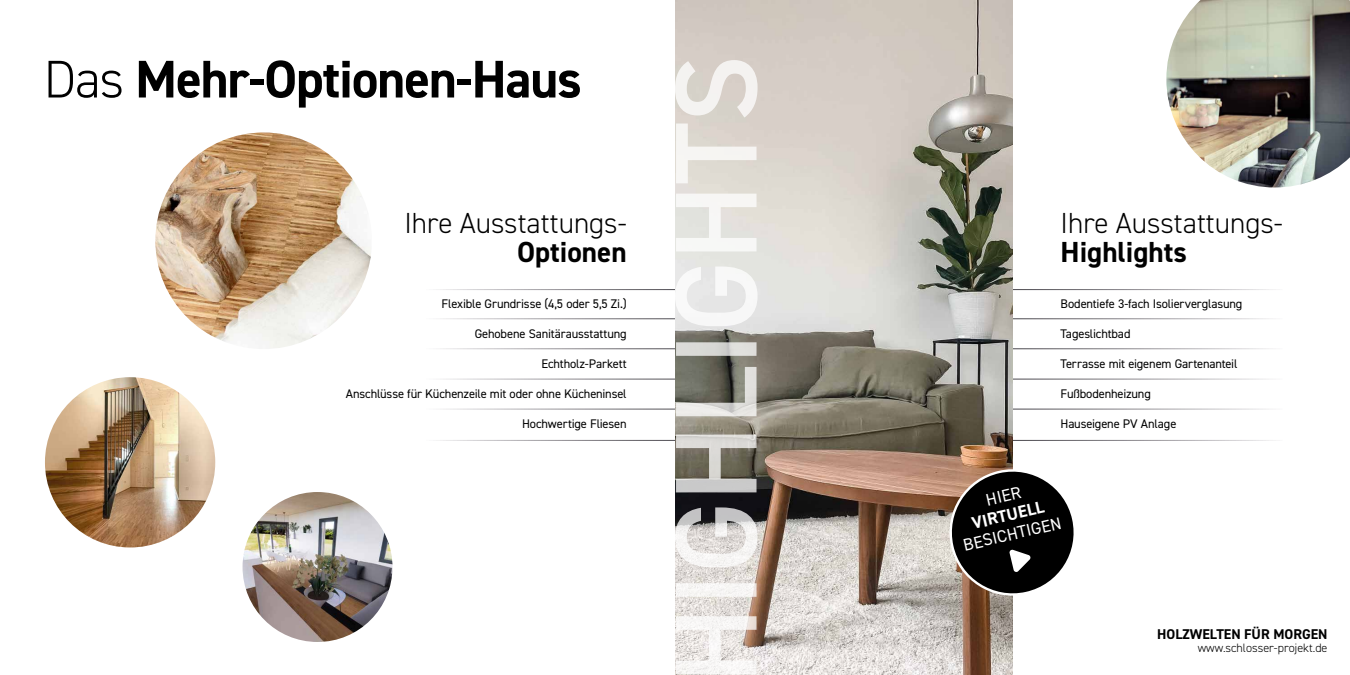
<style>
.page{position:relative;width:1350px;height:675px;background:#fff}
.page>*{position:absolute;margin:0;border:0;box-sizing:border-box;transform-origin:0 0}
.t1{font:700 53.12px "DIN2014";letter-spacing:-.02em;color:#000}
.t2{font:300 29.12px "DIN2014";color:#000}
.t3{font:700 29.12px "DIN2014";color:#000}
.t4{font:17.06px "DIN2014";color:#fff}
.t5{font:700 17.06px "DIN2014";color:#fff}
.t6{font:700 14.19px "DIN2014";color:#000}
.t7{font:12.5px "DIN2014";letter-spacing:-.015em;color:#000}
.t8{font:300 12.12px "DIN2014";color:#000}
.s1{font-weight:300}
</style>
<div class="page">
<img style="left:675px;top:0;width:337px;height:675px">
<img style="left:243px;top:492px;width:149px;height:150px;border-radius:75px">
<img style="left:45px;top:377px;width:170px;height:171px;border-radius:85px">
<img style="left:155px;top:132px;width:217px;height:217px;border-radius:108px">
<svg style="left:675px;top:60px;width:83px;height:614px"></svg>
<img style="left:1166px;top:0;width:184px;height:188px">
<svg style="left:945px;top:465px;width:129px;height:135px"></svg>
<h1 class="t1" style="left:44px;top:44px;width:540px"><span class="s1">Das</span> Mehr-Optionen-Haus</h1>
<h2 class="t2" style="left:404px;top:205px;width:224px">Ihre Ausstattungs-</h2>
<h2 class="t3" style="left:517px;top:233px;width:111px">Optionen</h2>
<p class="t7" style="left:442px;top:295px;width:187px">Flexible Grundrisse (4,5 oder 5,5 Zi.)</p>
<p class="t7" style="left:475px;top:325px;width:154px">Gehobene Sanitärausstattung</p>
<p class="t7" style="left:541px;top:355px;width:87px">Echtholz-Parkett</p>
<p class="t7" style="left:346px;top:385px;width:282px">Anschlüsse für Küchenzeile mit oder ohne Kücheninsel</p>
<p class="t7" style="left:522px;top:415px;width:106px">Hochwertige Fliesen</p>
<h2 class="t2" style="left:1061px;top:205px;width:224px">Ihre Ausstattungs-</h2>
<h2 class="t3" style="left:1061px;top:233px;width:128px">Highlights</h2>
<p class="t7" style="left:1061px;top:295px;width:183px">Bodentiefe 3-fach Isolierverglasung</p>
<p class="t7" style="left:1061px;top:325px;width:71px">Tageslichtbad</p>
<p class="t7" style="left:1061px;top:355px;width:178px">Terrasse mit eigenem Gartenanteil</p>
<p class="t7" style="left:1061px;top:385px;width:92px">Fußbodenheizung</p>
<p class="t7" style="left:1061px;top:415px;width:117px">Hauseigene PV Anlage</p>
<h3 class="t4" style="left:984px;top:490px;width:37px;rotate:-13deg">HIER</h3>
<h3 class="t5" style="left:970px;top:512px;width:75px;rotate:-13deg">VIRTUELL</h3>
<h3 class="t4" style="left:961px;top:535px;width:102px;rotate:-13deg">BESICHTIGEN</h3>
<p class="t6" style="left:1157px;top:625px;width:172px">HOLZWELTEN FÜR MORGEN</p>
<p class="t8" style="left:1198px;top:641px;width:131px">www.schlosser-projekt.de</p>
</div>
